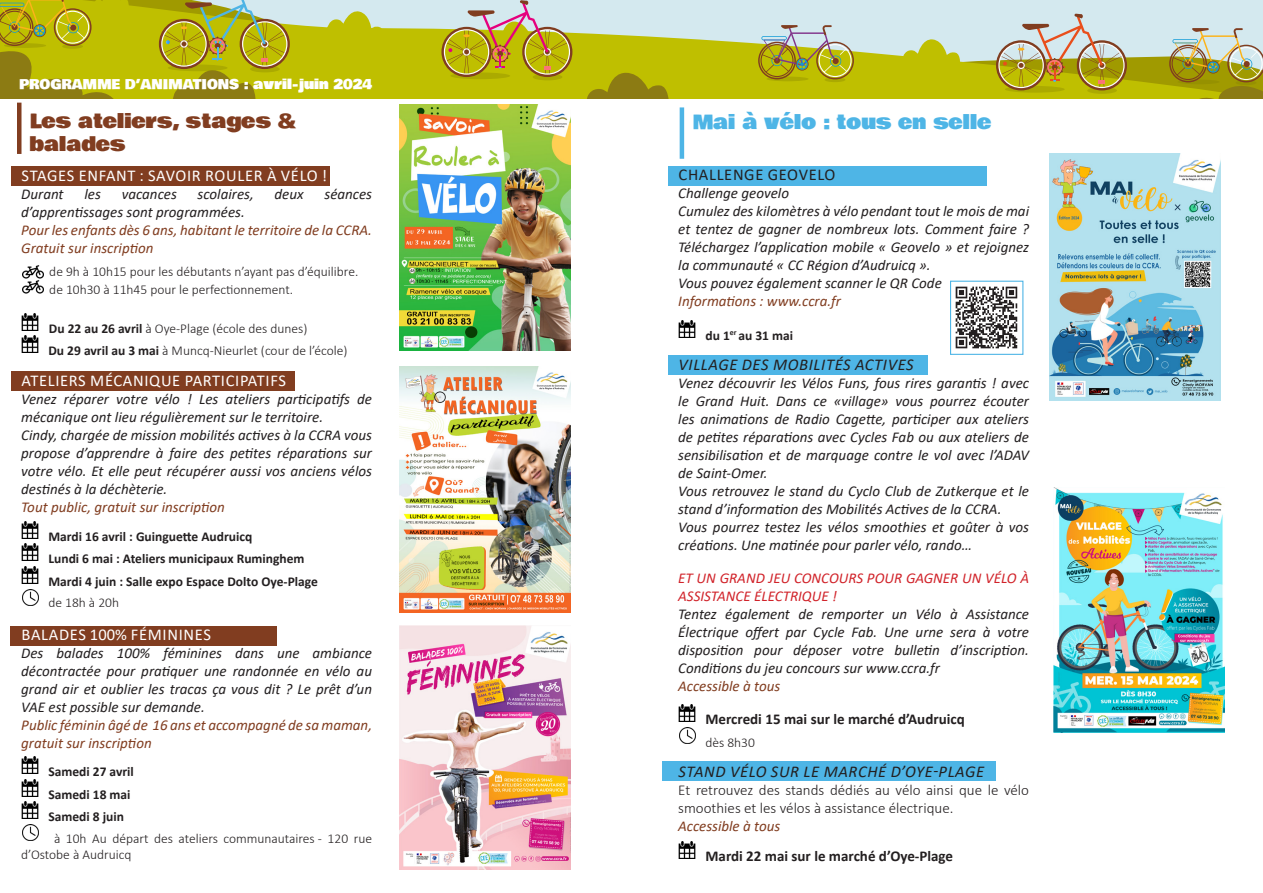
<style>
.page{position:relative;width:1263px;height:893px;background:#fff}
.page>*{position:absolute;margin:0;border:0;box-sizing:border-box;transform-origin:0 0}
.t1{font:19.5px/23.4px "Bowlby One";color:#813d20}
.t2{font:19.5px "Bowlby One";color:#4eb5e6}
.t3{font:16.5px "Calibri";letter-spacing:.04em;color:#fff}
.t4{font:italic 16.5px "Calibri";letter-spacing:.04em;color:#231f20}
.t5{font:16.5px "Calibri";letter-spacing:.04em;color:#231f20}
.t6{font:italic 15px/18px "Calibri";color:#231f20;text-align:justify}
.t7{font:italic 15px/18px "Calibri";color:#813d20}
.t8{font:300 15px/18px "Calibri";color:#231f20}
.t9{font:700 15px "Calibri";color:#231f20}
.t10{font:italic 15px/18px "Calibri";color:#d1232a}
.t11{font:300 13.5px/16.2px "Calibri";color:#231f20}
.t12{font:700 13.5px "Calibri";color:#231f20}
.t13{font:13.5px "Bowlby One";color:#fff}
.s1{font-weight:700}
</style>
<div class="page">
<div style="left:662px;top:761px;width:334px;height:20px;background:#4eb5e6"></div>
<div style="left:11px;top:626px;width:266px;height:20px;background:#813d20"></div>
<div style="left:11px;top:372px;width:283px;height:19px;background:#813d20"></div>
<svg style="left:314px;top:0;width:949px;height:98px;background:#c8d16a"></svg>
<svg style="left:586px;top:73px;width:83px;height:25px;background:#a1980a"></svg>
<svg style="left:0;top:0;width:314px;height:98px;background:#b4b01a"></svg>
<svg style="left:824px;top:77px;width:21px;height:5px"></svg>
<svg style="left:766px;top:77px;width:43px;height:4px"></svg>
<svg style="left:758px;top:25px;width:96px;height:54px;background:#b8b667"></svg>
<svg style="left:761px;top:36px;width:26px;height:4px"></svg>
<div style="left:533px;top:74px;width:29px;height:6px;background:#abaa00;border-radius:50%"></div>
<div style="left:450px;top:72px;width:60px;height:7px;background:#abaa00;border-radius:50%"></div>
<svg style="left:441px;top:0;width:131px;height:77px;background:#c2b663"></svg>
<svg style="left:902px;top:14px;width:361px;height:84px;background:#c1c378"></svg>
<div style="left:11px;top:166px;width:319px;height:20px;background:#813d20"></div>
<img style="left:22px;top:265px;width:21px;height:29px">
<img style="left:21px;top:313px;width:17px;height:17px">
<img style="left:21px;top:335px;width:17px;height:17px">
<img style="left:21px;top:521px;width:17px;height:17px">
<img style="left:21px;top:544px;width:17px;height:17px">
<img style="left:21px;top:566px;width:17px;height:17px">
<img style="left:22px;top:589px;width:16px;height:16px">
<img style="left:21px;top:757px;width:17px;height:17px">
<img style="left:21px;top:779px;width:17px;height:17px">
<img style="left:21px;top:801px;width:17px;height:17px">
<img style="left:22px;top:824px;width:16px;height:16px">
<div style="left:17px;top:103px;width:5px;height:51px;background:#813d20"></div>
<hr style="left:680px;top:107px;width:4px;height:52px;background:#4eb5e6">
<div style="left:668px;top:355px;width:260px;height:20px;background:#4eb5e6"></div>
<div style="left:668px;top:166px;width:319px;height:20px;background:#4eb5e6"></div>
<img style="left:678px;top:320px;width:17px;height:17px">
<img style="left:678px;top:704px;width:17px;height:17px">
<img style="left:679px;top:728px;width:16px;height:16px">
<img style="left:678px;top:841px;width:17px;height:17px">
<img style="left:1049px;top:154px;width:171px;height:246px">
<img style="left:400px;top:366px;width:171px;height:247px">
<img style="left:400px;top:104px;width:171px;height:246px">
<img style="left:400px;top:625px;width:171px;height:244px">
<img style="left:955px;top:286px;width:63px;height:63px">
<div style="left:950px;top:281px;width:73px;height:74px;border:1px solid #4eb5e6"></div>
<img style="left:1054px;top:488px;width:171px;height:244px">
<p class="t13" style="left:19px;top:74px;width:354px">PROGRAMME D’ANIMATIONS : avril-juin 2024</p>
<p class="t1" style="left:30px;top:110px;width:267px">Les ateliers, stages &amp; balades</p>
<p class="t3" style="left:22px;top:164px;width:307px">STAGES ENFANT : SAVOIR ROULER À VÉLO !</p>
<p class="t6" style="left:21px;top:184px;width:44px">Durant</p>
<p class="t6" style="left:84px;top:184px;width:18px">les</p>
<p class="t6" style="left:122px;top:184px;width:57px">vacances</p>
<p class="t6" style="left:198px;top:184px;width:58px">scolaires,</p>
<p class="t6" style="left:275px;top:184px;width:31px">deux</p>
<p class="t6" style="left:324px;top:184px;width:49px">séances</p>
<p class="t6" style="left:21px;top:202px;width:225px">d’apprentissages sont programmées.</p>
<p class="t7" style="left:21px;top:220px;width:352px">Pour les enfants dès 6 ans, habitant le territoire de la CCRA.</p>
<p class="t7" style="left:21px;top:238px;width:134px">Gratuit sur inscription</p>
<p class="t11" style="left:49px;top:263px;width:310px">de 9h à 10h15 pour les débutants n’ayant pas d’équilibre.</p>
<p class="t11" style="left:49px;top:282px;width:245px">de 10h30 à 11h45 pour le perfectionnement.</p>
<p class="t11" style="left:49px;top:320px;width:260px"><span class="s1">Du 22 au 26 avril</span> à Oye-Plage (école des dunes)</p>
<p class="t11" style="left:48px;top:342px;width:300px"><span class="s1">Du 29 avril au 3 mai</span> à Muncq-Nieurlet (cour de l’école)</p>
<p class="t3" style="left:22px;top:369px;width:266px">ATELIERS MÉCANIQUE PARTICIPATIFS</p>
<p class="t6" style="left:21px;top:389px;width:352px">Venez réparer votre vélo ! Les ateliers participatifs de mécanique ont lieu régulièrement sur le territoire.</p>
<p class="t6" style="left:21px;top:425px;width:352px">Cindy, chargée de mission mobilités actives à la CCRA vous propose d’apprendre à faire des petites réparations sur votre vélo. Et elle peut récupérer aussi vos anciens vélos destinés à la déchèterie.</p>
<p class="t7" style="left:21px;top:497px;width:205px">Tout public, gratuit sur inscription</p>
<p class="t12" style="left:48px;top:527px;width:205px">Mardi 16 avril : Guinguette Audruicq</p>
<p class="t12" style="left:48px;top:549px;width:258px">Lundi 6 mai : Ateliers municipaux Ruminghem</p>
<p class="t12" style="left:48px;top:571px;width:271px">Mardi 4 juin : Salle expo Espace Dolto Oye-Plage</p>
<p class="t11" style="left:48px;top:595px;width:72px">de 18h à 20h</p>
<p class="t3" style="left:22px;top:623px;width:191px">BALADES 100% FÉMININES</p>
<p class="t6" style="left:21px;top:643px;width:352px">Des balades 100% féminines dans une ambiance décontractée pour pratiquer une randonnée en vélo au grand air et oublier les tracas ça vous dit ? Le prêt d’un VAE est possible sur demande.</p>
<p class="t7" style="left:21px;top:715px;width:352px">Public féminin âgé de 16 ans et accompagné de sa maman, gratuit sur inscription</p>
<p class="t12" style="left:48px;top:762px;width:87px">Samedi 27 avril</p>
<p class="t12" style="left:48px;top:785px;width:84px">Samedi 18 mai</p>
<p class="t12" style="left:48px;top:807px;width:77px">Samedi 8 juin</p>
<p class="t11" style="left:21px;top:830px;width:352px;text-indent:33px">à 10h Au départ des ateliers communautaires - 120 rue d’Ostobe à Audruicq</p>
<p class="t2" style="left:692px;top:107px;width:301px">Mai à vélo : tous en selle</p>
<p class="t5" style="left:679px;top:163px;width:158px">CHALLENGE GEOVELO</p>
<p class="t6" style="left:678px;top:184px;width:112px">Challenge geovelo</p>
<p class="t6" style="left:678px;top:202px;width:352px">Cumulez des kilomètres à vélo pendant tout le mois de mai et tentez de gagner de nombreux lots. Comment faire ?<br>Téléchargez l’application mobile « Geovelo » et rejoignez la communauté « CC Région d’Audruicq ».</p>
<p class="t6" style="left:678px;top:274px;width:265px">Vous pouvez également scanner le QR Code</p>
<p class="t7" style="left:678px;top:292px;width:164px">Informations : www.ccra.fr</p>
<p class="t12" style="left:705px;top:326px;width:89px">du 1<sup>er</sup> au 31 mai</p>
<p class="t4" style="left:679px;top:353px;width:237px">VILLAGE DES MOBILITÉS ACTIVES</p>
<p class="t6" style="left:678px;top:374px;width:352px">Venez découvrir les Vélos Funs, fous rires garantis ! avec le Grand Huit. Dans ce «village» vous pourrez écouter les animations de Radio Cagette, participer aux ateliers de petites réparations avec Cycles Fab ou aux ateliers de sensibilisation et de marquage contre le vol avec l’ADAV de Saint-Omer.</p>
<p class="t6" style="left:678px;top:482px;width:352px">Vous retrouvez le stand du Cyclo Club de Zutkerque et le stand d’information des Mobilités Actives de la CCRA.</p>
<p class="t6" style="left:678px;top:518px;width:352px">Vous pourrez testez les vélos smoothies et goûter à vos créations. Une matinée pour parler vélo, rando…</p>
<p class="t10" style="left:678px;top:568px;width:352px">ET UN GRAND JEU CONCOURS POUR GAGNER UN VÉLO À<br>ASSISTANCE ÉLECTRIQUE !</p>
<p class="t6" style="left:678px;top:604px;width:352px">Tentez également de remporter un Vélo à Assistance Électrique offert par Cycle Fab. Une urne sera à votre disposition pour déposer votre bulletin d’inscription.<br>Conditions du jeu concours sur www.ccra.fr</p>
<p class="t7" style="left:678px;top:676px;width:104px">Accessible à tous</p>
<p class="t9" style="left:705px;top:708px;width:261px">Mercredi 15 mai sur le marché d’Audruicq</p>
<p class="t11" style="left:705px;top:734px;width:51px">dès 8h30</p>
<p class="t4" style="left:679px;top:760px;width:307px">STAND VÉLO SUR LE MARCHÉ D’OYE-PLAGE</p>
<p class="t8" style="left:678px;top:781px;width:352px">Et retrouvez des stands dédiés au vélo ainsi que le vélo smoothies et les vélos à assistance électrique.</p>
<p class="t7" style="left:678px;top:817px;width:104px">Accessible à tous</p>
<p class="t9" style="left:705px;top:845px;width:249px">Mardi 22 mai sur le marché d’Oye-Plage</p>
</div>
